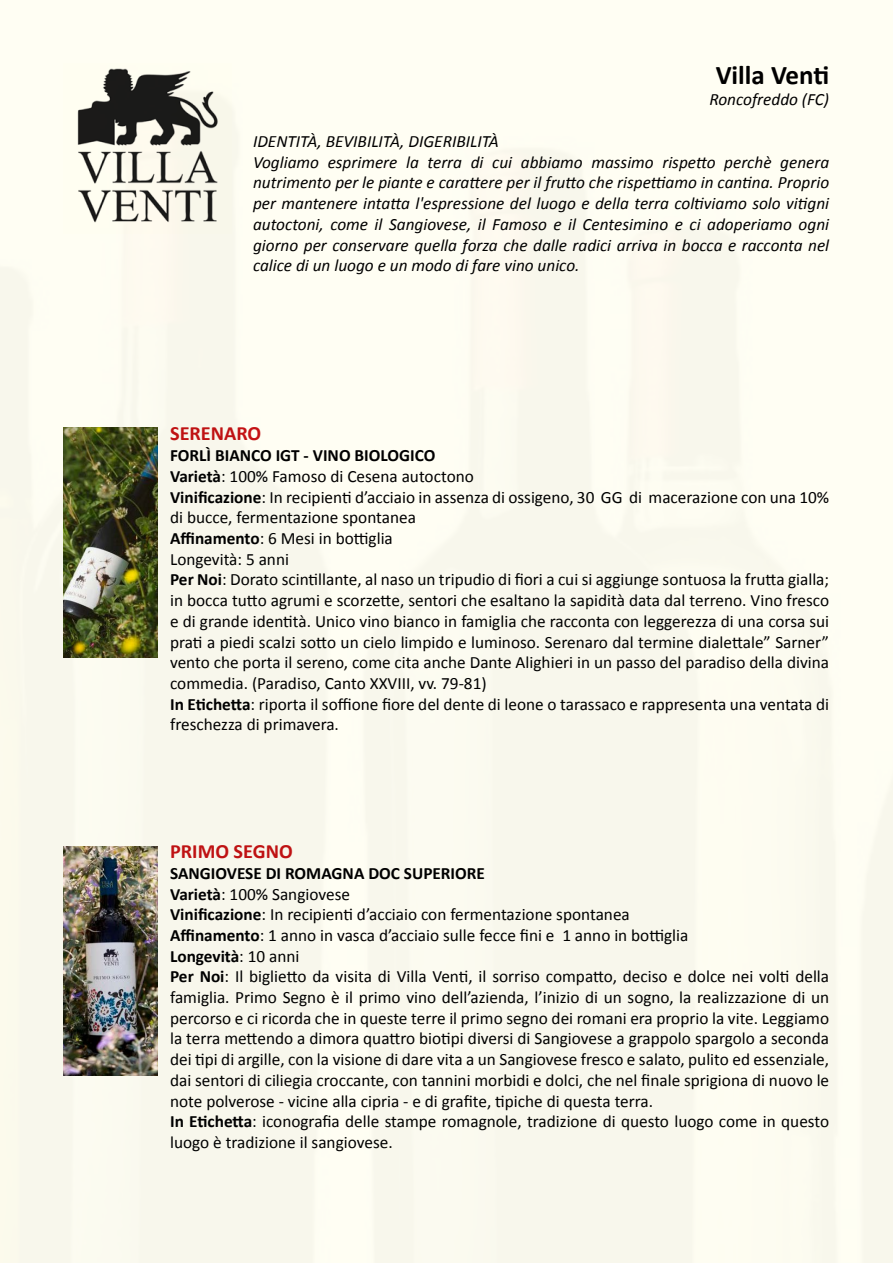
<style>
.page{position:relative;width:893px;height:1263px;background:#fcfaf0}
.page>*{position:absolute;margin:0;border:0;box-sizing:border-box;transform-origin:0 0}
.t1{font:700 27px "Calibri";color:#000}
.t2{font:700 20.25px "Calibri";color:#c51315}
.t3{font:17.25px/20.7px "Calibri";color:#000}
.t4{font:italic 17.25px/20.7px "Calibri";color:#000}
.s1{font-weight:700}
</style>
<div class="page">
<img style="left:64px;top:64px;width:168px;height:169px">
<img style="left:64px;top:427px;width:93px;height:230px">
<img style="left:64px;top:846px;width:93px;height:230px">
<h1 class="t1" style="left:716px;top:56px;width:115px">Villa Venti</h1>
<p class="t4" style="left:709px;top:88px;width:121px">Roncofreddo (FC)</p>
<p class="t4" style="left:253px;top:130px;width:578px">IDENTITÀ, BEVIBILITÀ, DIGERIBILITÀ<br>Vogliamo esprimere la terra di cui abbiamo massimo rispetto perchè genera nutrimento per le piante e carattere per il frutto che rispettiamo in cantina. Proprio per mantenere intatta l'espressione del luogo e della terra coltiviamo solo vitigni autoctoni, come il Sangiovese, il Famoso e il Centesimino e ci adoperiamo ogni giorno per conservare quella forza che dalle radici arriva in bocca e racconta nel calice di un luogo e un modo di fare vino unico.</p>
<p class="t2" style="left:170px;top:419px;width:93px">SERENARO</p>
<p class="t3" style="left:170px;top:445px;width:661px"><span class="s1">FORLÌ BIANCO IGT - VINO BIOLOGICO<br>Varietà</span>: 100% Famoso di Cesena autoctono<br><span class="s1">Vinificazione</span>: In recipienti d’acciaio in assenza di ossigeno, 30 GG di macerazione con una 10% di bucce, fermentazione spontanea<br><span class="s1">Affinamento</span>: 6 Mesi in bottiglia<br>Longevità: 5 anni<br><span class="s1">Per Noi</span>: Dorato scintillante, al naso un tripudio di fiori a cui si aggiunge sontuosa la frutta gialla; in bocca tutto agrumi e scorzette, sentori che esaltano la sapidità data dal terreno. Vino fresco e di grande identità. Unico vino bianco in famiglia che racconta con leggerezza di una corsa sui prati a piedi scalzi sotto un cielo limpido e luminoso. Serenaro dal termine dialettale” Sarner” vento che porta il sereno, come cita anche Dante Alighieri in un passo del paradiso della divina commedia. (Paradiso, Canto XXVIII, vv. 79-81)<br><span class="s1">In Etichetta</span>: riporta il soffione fiore del dente di leone o tarassaco e rappresenta una ventata di freschezza di primavera.</p>
<p class="t2" style="left:170px;top:837px;width:124px">PRIMO SEGNO</p>
<p class="t3" style="left:170px;top:862px;width:661px"><span class="s1">SANGIOVESE DI ROMAGNA DOC SUPERIORE<br>Varietà</span>: 100% Sangiovese<br><span class="s1">Vinificazione</span>: In recipienti d’acciaio con fermentazione spontanea<br><span class="s1">Affinamento</span>: 1 anno in vasca d’acciaio sulle fecce fini e 1 anno in bottiglia<br><span class="s1">Longevità</span>: 10 anni<br><span class="s1">Per Noi</span>: Il biglietto da visita di Villa Venti, il sorriso compatto, deciso e dolce nei volti della famiglia. Primo Segno è il primo vino dell’azienda, l’inizio di un sogno, la realizzazione di un percorso e ci ricorda che in queste terre il primo segno dei romani era proprio la vite. Leggiamo la terra mettendo a dimora quattro biotipi diversi di Sangiovese a grappolo spargolo a seconda dei tipi di argille, con la visione di dare vita a un Sangiovese fresco e salato, pulito ed essenziale, dai sentori di ciliegia croccante, con tannini morbidi e dolci, che nel finale sprigiona di nuovo le note polverose - vicine alla cipria - e di grafite, tipiche di questa terra.<br><span class="s1">In Etichetta</span>: iconografia delle stampe romagnole, tradizione di questo luogo come in questo luogo è tradizione il sangiovese.</p>
</div>
